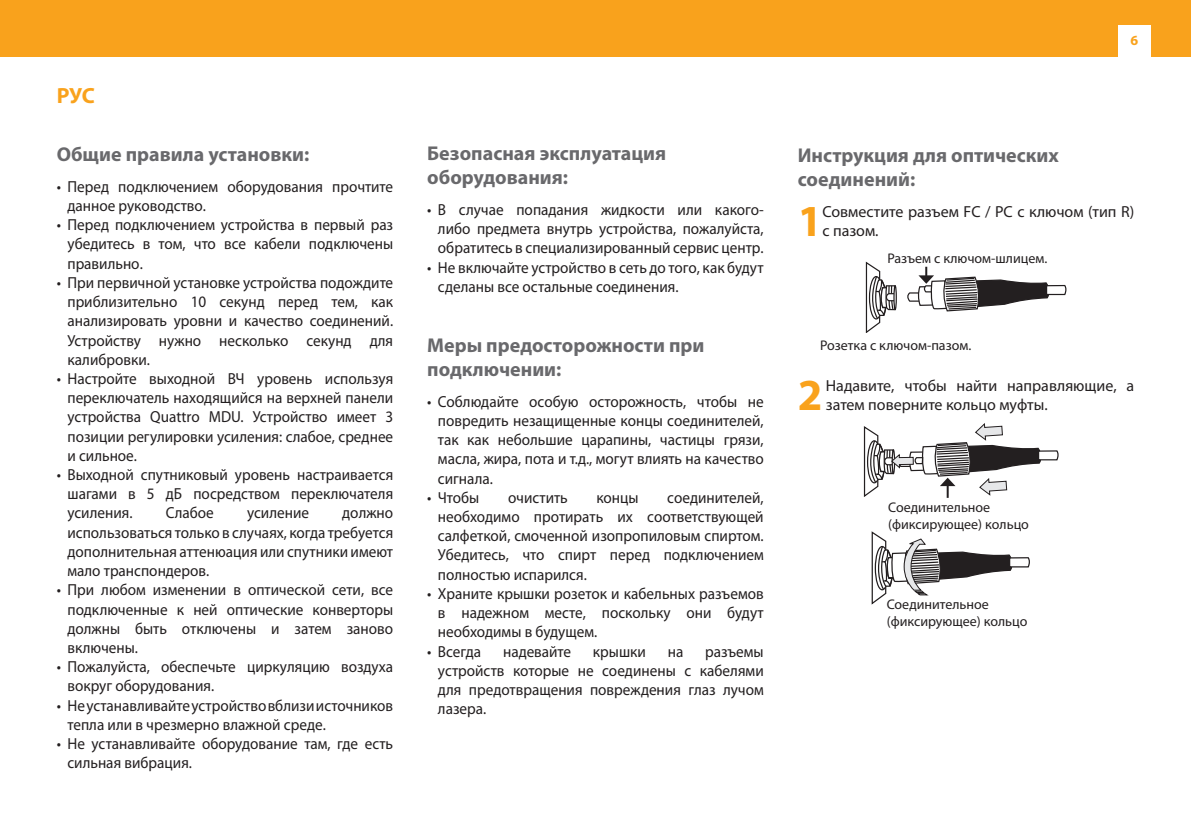
<style>
.page{position:relative;width:1191px;height:840px;background:#fff}
.page>*{position:absolute;margin:0;border:0;box-sizing:border-box;transform-origin:0 0}
.t1{font:700 44.4px "Myriad Pro";color:#f9a21c}
.t2{font:700 22px "Myriad Pro";color:#f9a21c}
.t3{font:700 20px/24px "Myriad Pro";color:#69696c}
.t4{font:16px/19.2px "Myriad Pro";color:#231f20;text-align:justify;scale:.95 1}
.t5{font:16px/19.2px "Myriad Pro";color:#231f20}
.t6{font:14px/16.8px "Myriad Pro";color:#231f20}
.t7{font:700 14px "Myriad Pro";color:#f9a21c}
</style>
<div class="page">
<div style="left:0;top:0;width:1191px;height:57px;background:#f9a21c"></div>
<div style="left:1118px;top:25px;width:32px;height:33px;background:#fff"></div>
<svg style="left:871px;top:531px;width:158px;height:74px"></svg>
<svg style="left:865px;top:261px;width:201px;height:72px"></svg>
<svg style="left:863px;top:423px;width:195px;height:74px"></svg>
<h2 class="t2" style="left:57px;top:81px;width:40px">РУС</h2>
<p class="t3" style="left:57px;top:142px;width:254px">Общие правила установки:</p>
<p class="t4" style="left:67px;top:176px;width:344px;text-indent:-11px">• Перед подключением оборудования прочтите данное руководство.</p>
<p class="t4" style="left:67px;top:215px;width:344px;text-indent:-11px">• Перед подключением устройства в первый раз убедитесь в том, что все кабели подключены правильно.</p>
<p class="t4" style="left:67px;top:272px;width:344px;text-indent:-11px">• При первичной установке устройства подождите приблизительно 10 секунд перед тем, как анализировать уровни и качество соединений.<br>Устройству нужно несколько секунд для калибровки.</p>
<p class="t4" style="left:67px;top:368px;width:344px;text-indent:-11px">• Настройте выходной ВЧ уровень используя переключатель находящийся на верхней панели устройства Quattro MDU. Устройство имеет 3 позиции регулировки усиления: слабое, среднее и сильное.</p>
<p class="t4" style="left:67px;top:464px;width:344px;text-indent:-11px">• Выходной спутниковый уровень настраивается шагами в 5 дБ посредством переключателя усиления.</p>
<p class="t4" style="left:166px;top:503px;width:52px">Слабое</p>
<p class="t4" style="left:247px;top:503px;width:67px">усиление</p>
<p class="t4" style="left:67px;top:503px;width:344px;text-indent:275px">должно использоваться только в случаях, когда требуется дополнительная аттенюация или спутники имеют мало транспондеров.</p>
<p class="t4" style="left:67px;top:579px;width:344px;text-indent:-11px">• При любом изменении в оптической сети, все подключенные к ней оптические конверторы должны быть отключены и затем заново включены.</p>
<p class="t4" style="left:67px;top:656px;width:344px;text-indent:-11px">• Пожалуйста, обеспечьте циркуляцию воздуха вокруг оборудования.</p>
<p class="t4" style="left:67px;top:695px;width:344px;text-indent:-11px">• Не устанавливайте устройство вблизи источников тепла или в чрезмерно влажной среде.</p>
<p class="t4" style="left:67px;top:733px;width:344px;text-indent:-11px">• Не устанавливайте оборудование там, где есть сильная вибрация.</p>
<p class="t3" style="left:427px;top:141px;width:240px">Безопасная эксплуатация оборудования:</p>
<p class="t4" style="left:438px;top:199px;width:344px;text-indent:-11px">• В случае попадания жидкости или какого&shy;либо предмета внутрь устройства, пожалуйста, обратитесь в специализированный сервис центр.</p>
<p class="t4" style="left:438px;top:257px;width:344px;text-indent:-11px">• Не включайте устройство в сеть до того, как будут сделаны все остальные соединения.</p>
<p class="t3" style="left:427px;top:332px;width:279px">Меры предосторожности при подключении:</p>
<p class="t4" style="left:438px;top:391px;width:344px;text-indent:-11px">• Соблюдайте особую осторожность, чтобы не повредить незащищенные концы соединителей, так как небольшие царапины, частицы грязи, масла, жира, пота и т.д., могут влиять на качество сигнала.</p>
<p class="t4" style="left:427px;top:487px;width:56px">• Чтобы</p>
<p class="t4" style="left:508px;top:487px;width:64px">очистить</p>
<p class="t4" style="left:596px;top:487px;width:46px">концы</p>
<p class="t4" style="left:438px;top:487px;width:344px;text-indent:229px">соединителей, необходимо протирать их соответствующей салфеткой, смоченной изопропиловым спиртом.<br>Убедитесь, что спирт перед подключением полностью испарился.</p>
<p class="t4" style="left:438px;top:583px;width:344px;text-indent:-11px">• Храните крышки розеток и кабельных разъемов в надежном месте, поскольку они будут необходимы в будущем.</p>
<p class="t4" style="left:427px;top:641px;width:58px">• Всегда</p>
<p class="t4" style="left:503px;top:641px;width:73px">надевайте</p>
<p class="t4" style="left:593px;top:641px;width:57px">крышки</p>
<p class="t4" style="left:667px;top:641px;width:18px">на</p>
<p class="t4" style="left:438px;top:641px;width:344px;text-indent:267px">разъемы устройств которые не соединены с кабелями для предотвращения повреждения глаз лучом лазера.</p>
<p class="t7" style="left:1130px;top:31px;width:9px">6</p>
<p class="t3" style="left:797px;top:143px;width:262px">Инструкция для оптических соединений:</p>
<h1 class="t1" style="left:797px;top:192px;width:26px">1</h1>
<p class="t5" style="left:822px;top:202px;width:313px">Совместите разъем FC / PC с ключом (тип R) с пазом.</p>
<p class="t6" style="left:887px;top:249px;width:161px">Разъем с ключом-шлицем.</p>
<p class="t6" style="left:820px;top:337px;width:153px">Розетка с ключом-пазом.</p>
<h1 class="t1" style="left:797px;top:365px;width:26px">2</h1>
<p class="t5" style="left:826px;top:375px;width:310px">Надавите, чтобы найти направляющие, а затем поверните кольцо муфты.</p>
<p class="t6" style="left:888px;top:498px;width:142px">Соединительное (фиксирующее) кольцо</p>
<p class="t6" style="left:886px;top:595px;width:142px">Соединительное (фиксирующее) кольцо</p>
</div>
